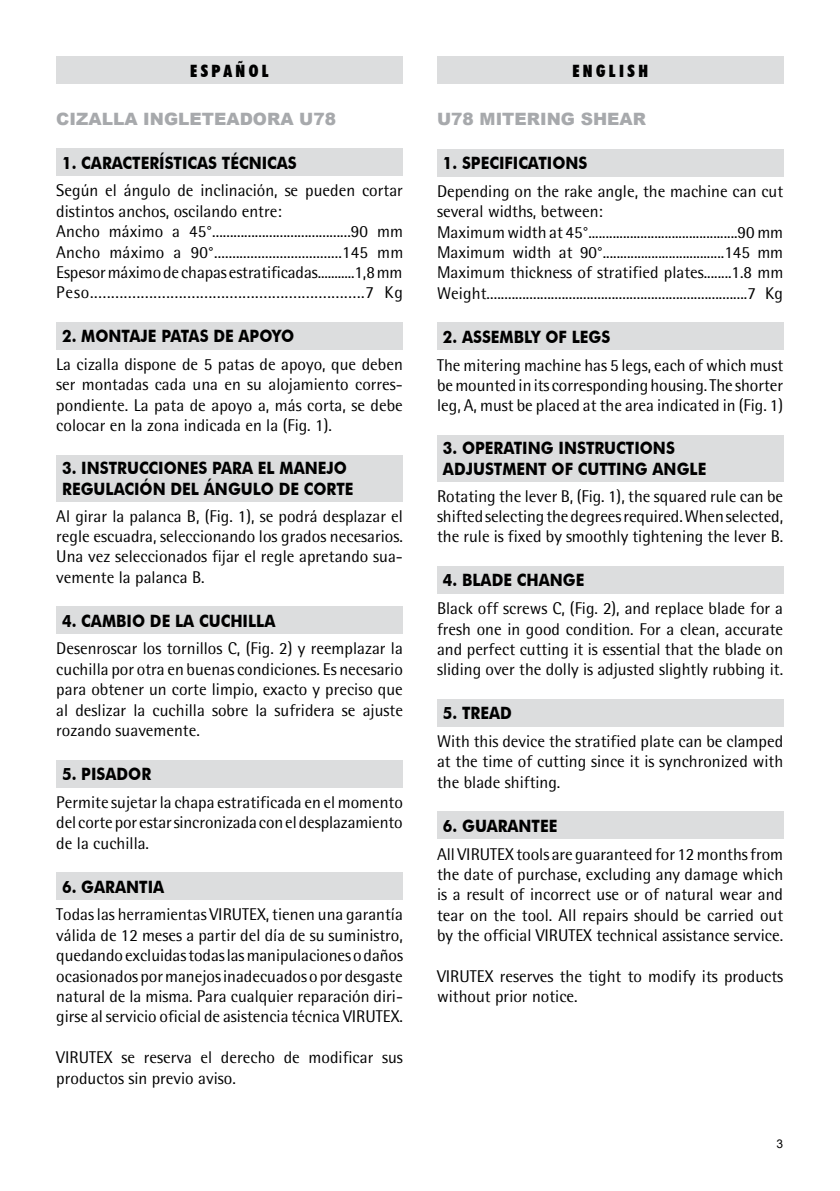
<style>
.page{position:relative;width:840px;height:1191px;background:#fff}
.page>*{position:absolute;margin:0;border:0;box-sizing:border-box;transform-origin:0 0}
.t1{font:17px/20.4px "Rotis Semi Sans";color:#000;text-align:justify}
.t2{font:700 17px/20.6px "Futura BT";color:#000;scale:.9 1}
.t3{font:900 17px "Arial";color:#a7a9ac}
.t4{font:900 condensed 17px "Futura BT";letter-spacing:.2em;color:#000}
.t5{font:12px "Arial";color:#000}
</style>
<div class="page">
<div style="left:56px;top:57px;width:346px;height:27px;background:#dcddde"></div>
<div style="left:56px;top:148px;width:346px;height:28px;background:#dcddde"></div>
<div style="left:56px;top:322px;width:346px;height:28px;background:#dcddde"></div>
<div style="left:56px;top:455px;width:346px;height:46px;background:#dcddde"></div>
<div style="left:56px;top:606px;width:346px;height:28px;background:#dcddde"></div>
<div style="left:56px;top:760px;width:346px;height:27px;background:#dcddde"></div>
<div style="left:56px;top:872px;width:346px;height:28px;background:#dcddde"></div>
<div style="left:437px;top:57px;width:345px;height:27px;background:#dcddde"></div>
<div style="left:437px;top:149px;width:345px;height:27px;background:#dcddde"></div>
<div style="left:437px;top:322px;width:345px;height:28px;background:#dcddde"></div>
<div style="left:437px;top:435px;width:345px;height:46px;background:#dcddde"></div>
<div style="left:437px;top:566px;width:345px;height:27px;background:#dcddde"></div>
<div style="left:437px;top:699px;width:345px;height:27px;background:#dcddde"></div>
<div style="left:437px;top:811px;width:345px;height:28px;background:#dcddde"></div>
<p class="t4" style="left:190px;top:60px;width:80px">ESPAÑOL</p>
<p class="t3" style="left:56px;top:106px;width:281px">CIZALLA INGLETEADORA U78</p>
<p class="t2" style="left:62px;top:152px;width:262px">1. CARACTERÍSTICAS TÉCNICAS</p>
<p class="t1" style="left:56px;top:180px;width:348px;text-align:left">Según el ángulo de inclinación, se pueden cortar distintos anchos, oscilando entre:<br>Ancho máximo a 45°.......................................90 mm Ancho máximo a 90°...................................145 mm Espesor máximo de chapas estratificadas...........1,8 mm Peso.................................................................7 Kg</p>
<p class="t2" style="left:62px;top:326px;width:259px">2. MONTAJE PATAS DE APOYO</p>
<p class="t1" style="left:56px;top:354px;width:348px">La cizalla dispone de 5 patas de apoyo, que deben ser montadas cada una en su alojamiento corres&shy;pondiente. La pata de apoyo a, más corta, se debe colocar en la zona indicada en la (Fig. 1).</p>
<p class="t2" style="left:62px;top:458px;width:325px">3. INSTRUCCIONES PARA EL MANEJO<br>REGULACIÓN DEL ÁNGULO DE CORTE</p>
<p class="t1" style="left:56px;top:505px;width:348px">Al girar la palanca B, (Fig. 1), se podrá desplazar el regle escuadra, seleccionando los grados necesarios.<br>Una vez seleccionados fijar el regle apretando sua&shy;vemente la palanca B.</p>
<p class="t2" style="left:62px;top:610px;width:238px">4. CAMBIO DE LA CUCHILLA</p>
<p class="t1" style="left:56px;top:638px;width:348px">Desenroscar los tornillos C, (Fig. 2) y reemplazar la cuchilla por otra en buenas condiciones. Es necesario para obtener un corte limpio, exacto y preciso que al deslizar la cuchilla sobre la sufridera se ajuste rozando suavemente.</p>
<p class="t2" style="left:62px;top:763px;width:100px">5. PISADOR</p>
<p class="t1" style="left:56px;top:791px;width:348px">Permite sujetar la chapa estratificada en el momento del corte por estar sincronizada con el desplazamiento de la cuchilla.</p>
<p class="t2" style="left:62px;top:876px;width:115px">6. GARANTIA</p>
<p class="t1" style="left:56px;top:904px;width:348px">Todas las herramientas VIRUTEX, tienen una garantía válida de 12 meses a partir del día de su suministro, quedando excluidas todas las manipulaciones o daños ocasionados por manejos inadecuados o por desgaste natural de la misma. Para cualquier reparación diri&shy;girse al servicio oficial de asistencia técnica VIRUTEX.</p>
<p class="t1" style="left:56px;top:1047px;width:348px">VIRUTEX se reserva el derecho de modificar sus productos sin previo aviso.</p>
<p class="t4" style="left:572px;top:61px;width:77px">ENGLISH</p>
<p class="t3" style="left:437px;top:107px;width:210px">U78 MITERING SHEAR</p>
<p class="t2" style="left:442px;top:153px;width:162px">1. SPECIFICATIONS</p>
<p class="t1" style="left:437px;top:181px;width:347px;text-align:left">Depending on the rake angle, the machine can cut several widths, between:<br>Maximum width at 45°...........................................90 mm Maximum width at 90°...................................145 mm Maximum thickness of stratified plates........1.8 mm Weight.........................................................................7 Kg</p>
<p class="t2" style="left:442px;top:326px;width:187px">2. ASSEMBLY OF LEGS</p>
<p class="t1" style="left:437px;top:354px;width:347px">The mitering machine has 5 legs, each of which must be mounted in its corresponding housing. The shorter leg, A, must be placed at the area indicated in (Fig. 1)</p>
<p class="t2" style="left:442px;top:438px;width:294px">3. OPERATING INSTRUCTIONS<br>ADJUSTMENT OF CUTTING ANGLE</p>
<p class="t1" style="left:437px;top:485px;width:347px">Rotating the lever B, (Fig. 1), the squared rule can be shifted selecting the degrees required. When selected, the rule is fixed by smoothly tightening the lever B.</p>
<p class="t2" style="left:442px;top:570px;width:159px">4. BLADE CHANGE</p>
<p class="t1" style="left:437px;top:598px;width:347px">Black off screws C, (Fig. 2), and replace blade for a fresh one in good condition. For a clean, accurate and perfect cutting it is essential that the blade on sliding over the dolly is adjusted slightly rubbing it.</p>
<p class="t2" style="left:442px;top:703px;width:78px">5. TREAD</p>
<p class="t1" style="left:437px;top:731px;width:347px">With this device the stratified plate can be clamped at the time of cutting since it is synchronized with the blade shifting.</p>
<p class="t2" style="left:442px;top:815px;width:129px">6. GUARANTEE</p>
<p class="t1" style="left:437px;top:843px;width:347px">All VIRUTEX tools are guaranteed for 12 months from the date of purchase, excluding any damage which is a result of incorrect use or of natural wear and tear on the tool. All repairs should be carried out by the official VIRUTEX technical assistance service.</p>
<p class="t1" style="left:437px;top:966px;width:347px">VIRUTEX reserves the tight to modify its products without prior notice.</p>
<p class="t5" style="left:776px;top:1135px;width:8px">3</p>
</div>
